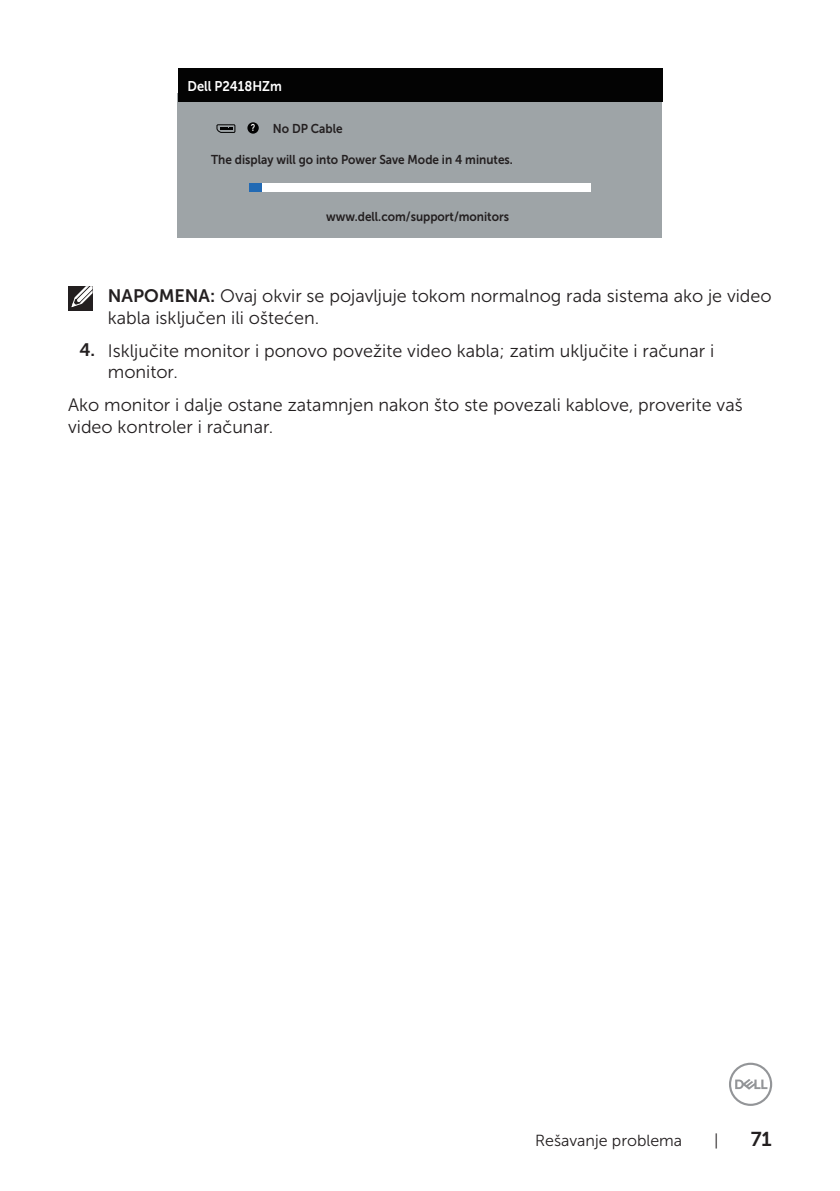
<style>
.page{position:relative;width:840px;height:1191px;background:#fff}
.page>*{position:absolute;margin:0;border:0;box-sizing:border-box;transform-origin:0 0}
.t1{font:20px "Museo Sans For Dell 700";color:#231f20}
.text{font:18px/21.6px "Museo Sans For Dell 300";color:#231f20}
.t2{font:16px "Museo Sans For Dell 300";color:#231f20}
.t3{font:14px "Museo Sans For Dell 700";color:#fff;scale:.92 1}
.t4{font:12.8px "Museo Sans For Dell 700";color:#231f20;scale:.92 1}
.t5{font:700 9.8px "Arial";color:#fff;scale:.73 1}
.s1{font-family:"Museo Sans For Dell 700"}
</style>
<div class="page">
<svg style="left:729px;top:1062px;width:42px;height:44px"></svg>
<div style="left:177px;top:94px;width:485px;height:144px;background:#9ea4a7"></div>
<div style="left:178px;top:68px;width:484px;height:33px;background:#030303"></div>
<div style="left:249px;top:184px;width:341px;height:8px;background:#fff"></div>
<div style="left:249px;top:184px;width:12px;height:8px;background:#226ab4"></div>
<div style="left:247px;top:122px;width:11px;height:12px;background:#030303;border-radius:50%"></div>
<svg style="left:216px;top:124px;width:19px;height:9px"></svg>
<div style="left:68px;top:286px;width:24px;height:24px;background:#231f20"></div>
<svg style="left:71px;top:286px;width:22px;height:22px"></svg>
<p class="t3" style="left:187px;top:78px;width:104px">Dell P2418HZm</p>
<p class="t4" style="left:273px;top:121px;width:77px">No DP Cable</p>
<p class="t4" style="left:211px;top:152px;width:329px">The display will go into Power Save Mode in 4 minutes.</p>
<p class="t5" style="left:250px;top:122px;width:7px">?</p>
<p class="t4" style="left:326px;top:209px;width:200px">www.dell.com/support/monitors</p>
<p class="text" style="left:108px;top:285px;width:665px"><span class="s1">NAPOMENA:</span> Ovaj okvir se pojavljuje tokom normalnog rada sistema ako je video kabla isključen ili oštećen.</p>
<p class="text" style="left:108px;top:340px;width:607px;text-indent:-28px"><span class="s1">4.</span> Isključite monitor i ponovo povežite video kabla; zatim uključite i računar i monitor.</p>
<p class="text" style="left:68px;top:394px;width:675px">Ako monitor i dalje ostane zatamnjen nakon što ste povezali kablove, proverite vaš video kontroler i računar.</p>
<p class="t2" style="left:534px;top:1131px;width:149px">Rešavanje problema</p>
<p class="t2" style="left:714px;top:1131px;width:6px">|</p>
<p class="t1" style="left:750px;top:1127px;width:23px">71</p>
</div>
